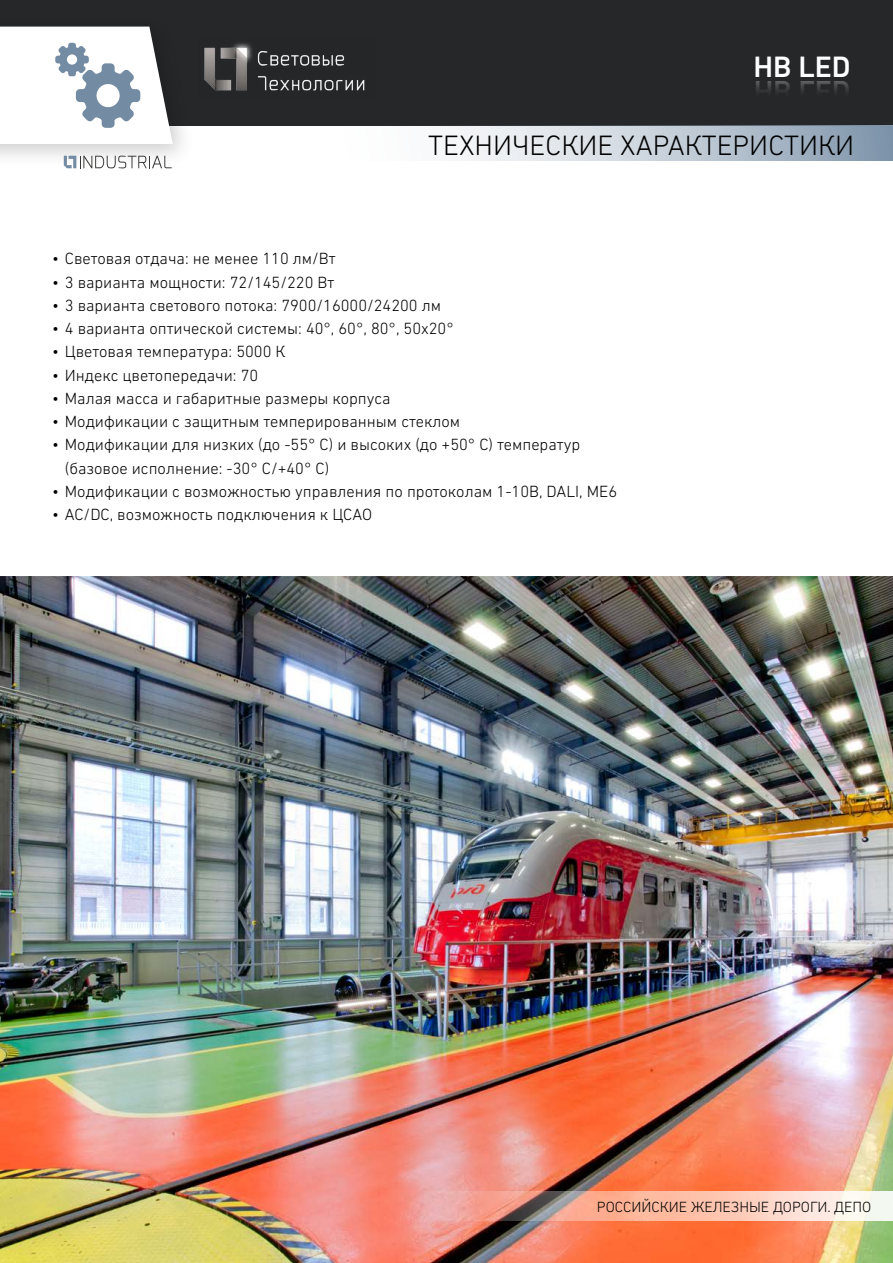
<style>
.page{position:relative;width:893px;height:1263px;background:#fff}
.page>*{position:absolute;margin:0;border:0;box-sizing:border-box;transform-origin:0 0}
.t1{font:500 30px "DIN Next W1 G";color:#fff}
.t2{font:300 28.5px "DIN Next W1 G";color:#000}
.t3{font:300 16.5px/23.2px "DIN Next W1 G";color:#000}
.t4{font:300 15px "DIN Next W1 G";color:#000}
</style>
<div class="page">
<div style="left:0;top:0;width:893px;height:126px;background:#252729"></div>
<img style="left:204px;top:43px;width:161px;height:48px">
<div style="left:0;top:14px;width:196px;height:155px;background:#000;opacity:.2"></div>
<svg style="left:64px;top:156px;width:108px;height:12px"></svg>
<svg style="left:0;top:27px;width:173px;height:117px"></svg>
<div style="left:336px;top:125px;width:557px;height:36px;background:linear-gradient(to right,#fff,#8a9eb2)"></div>
<img style="left:0;top:576px;width:893px;height:687px">
<svg style="left:416px;top:1191px;width:477px;height:30px;background:#ecbbad"></svg>
<h1 class="t1" style="left:753px;top:49px;width:98px">HB LED</h1>
<h2 class="t2" style="left:428px;top:129px;width:427px">ТЕХНИЧЕСКИЕ ХАРАКТЕРИСТИКИ</h2>
<p class="t3" style="left:52px;top:247px;width:285px">• Световая отдача: не менее 110 лм/Вт</p>
<p class="t3" style="left:52px;top:270px;width:284px">• 3 варианта мощности: 72/145/220 Вт</p>
<p class="t3" style="left:52px;top:293px;width:391px">• 3 варианта светового потока: 7900/16000/24200 лм</p>
<p class="t3" style="left:52px;top:317px;width:403px">• 4 варианта оптической системы: 40°, 60°, 80°, 50х20°</p>
<p class="t3" style="left:52px;top:340px;width:235px">• Цветовая температура: 5000 К</p>
<p class="t3" style="left:52px;top:363px;width:208px">• Индекс цветопередачи: 70</p>
<p class="t3" style="left:52px;top:386px;width:340px">• Малая масса и габаритные размеры корпуса</p>
<p class="t3" style="left:52px;top:410px;width:410px">• Модификации с защитным темперированным стеклом</p>
<p class="t3" style="left:65px;top:433px;width:517px;text-indent:-13px">• Модификации для низких (до -55° С) и высоких (до +50° С) температур (базовое исполнение: -30° С/+40° С)</p>
<p class="t3" style="left:52px;top:479px;width:567px">• Модификации с возможностью управления по протоколам 1-10В, DALI, МЕ6</p>
<p class="t3" style="left:52px;top:503px;width:322px">• AC/DC, возможность подключения к ЦСАО</p>
<p class="t4" style="left:597px;top:1198px;width:276px">РОССИЙСКИЕ ЖЕЛЕЗНЫЕ ДОРОГИ. ДЕПО</p>
</div>
